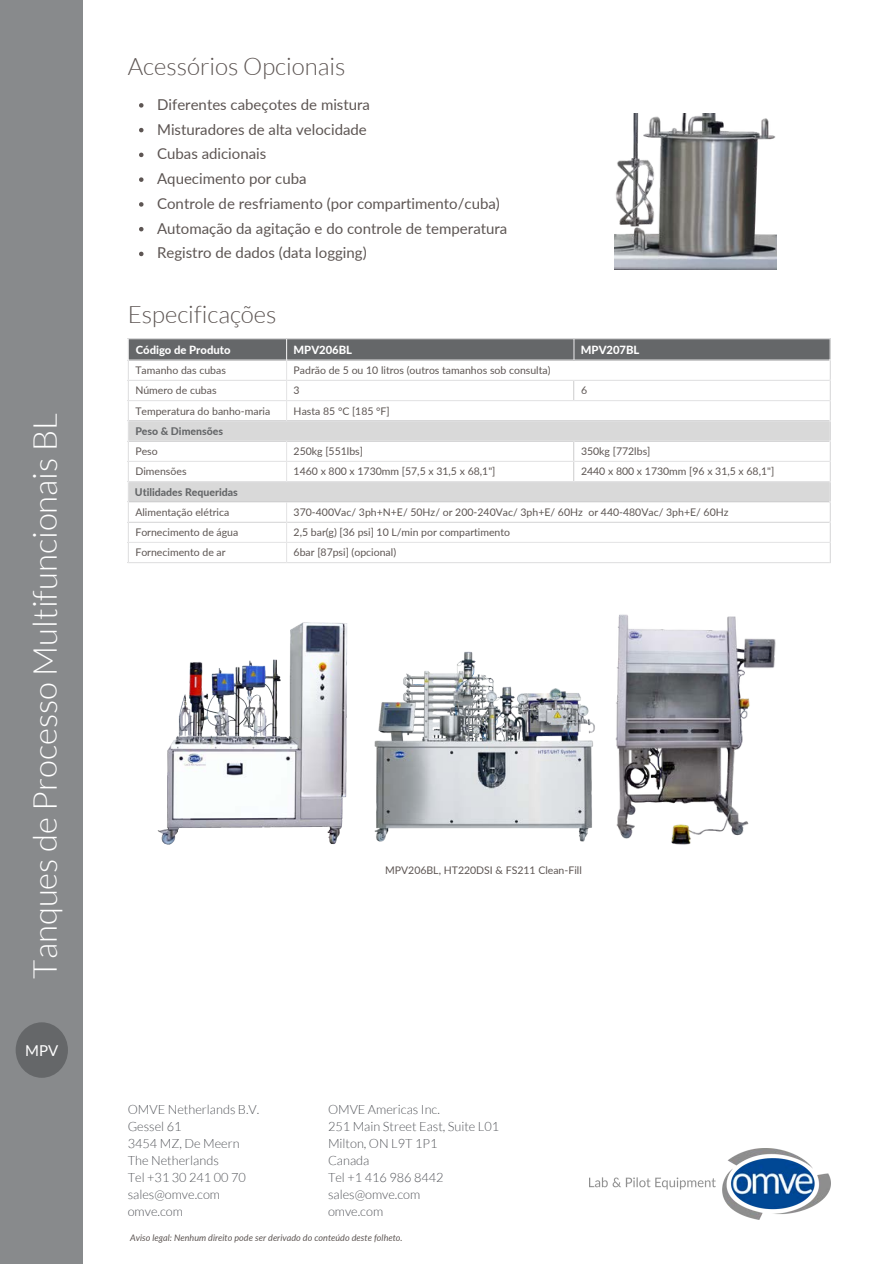
<style>
.page{position:relative;width:894px;height:1264px;background:#fff}
.page>*{position:absolute;margin:0;border:0;box-sizing:border-box;transform-origin:0 0}
.t1{font:300 33px "Lato";color:#fff}
.t2{font:300 24px "Lato";color:#5d5553}
.t3{font:15px "Lato";color:#5d5553}
.t4{font:15px "Lato";color:#fff}
.t5{font:300 12.75px/17px "Lato";color:#54565b}
.t6{font:800 11.25px "Lato";color:#fff}
.t7{font:10.5px "Lato";color:#5d5553}
.t8{font:800 10.5px "Lato";color:#656769}
.t9{font:italic 9px "Lato";color:#5d5553}
</style>
<div class="page">
<div style="left:1px;top:0;width:82px;height:1263px;background:#888a8c"></div>
<div style="left:16px;top:1022px;width:52px;height:55px;background:#656769;border-radius:50%"></div>
<img style="left:589px;top:1148px;width:241px;height:71px">
<svg style="left:129px;top:421px;width:700px;height:80px;fill:#dededf"></svg>
<hr style="left:128px;top:339px;width:1px;height:223px;background:#e7e7e8">
<hr style="left:286px;top:339px;width:1px;height:81px;background:#e7e7e8">
<hr style="left:286px;top:441px;width:1px;height:40px;background:#e7e7e8">
<hr style="left:286px;top:502px;width:1px;height:60px;background:#e7e7e8">
<div style="left:128px;top:339px;width:701px;height:20px;background:#656769"></div>
<svg style="left:573px;top:381px;width:1px;height:19px"></svg>
<hr style="left:573px;top:441px;width:1px;height:40px;background:#e7e7e8">
<hr style="left:829px;top:339px;width:1px;height:223px;background:#e7e7e8">
<hr style="left:128px;top:338px;width:702px;height:1px;background:#e7e7e8">
<hr style="left:128px;top:359px;width:702px;height:1px;background:#e7e7e8">
<hr style="left:128px;top:380px;width:702px;height:1px;background:#e7e7e8">
<hr style="left:128px;top:400px;width:702px;height:1px;background:#e7e7e8">
<hr style="left:128px;top:420px;width:702px;height:1px;background:#e7e7e8">
<hr style="left:128px;top:440px;width:702px;height:1px;background:#e7e7e8">
<hr style="left:128px;top:461px;width:702px;height:1px;background:#e7e7e8">
<hr style="left:128px;top:481px;width:702px;height:1px;background:#e7e7e8">
<hr style="left:128px;top:501px;width:702px;height:1px;background:#e7e7e8">
<hr style="left:128px;top:521px;width:702px;height:1px;background:#e7e7e8">
<hr style="left:128px;top:542px;width:702px;height:1px;background:#e7e7e8">
<hr style="left:128px;top:562px;width:702px;height:1px;background:#e7e7e8">
<svg style="left:139px;top:103px;width:4px;height:5px"></svg>
<svg style="left:139px;top:128px;width:4px;height:4px"></svg>
<svg style="left:139px;top:153px;width:4px;height:4px"></svg>
<svg style="left:139px;top:177px;width:4px;height:5px"></svg>
<svg style="left:139px;top:202px;width:4px;height:5px"></svg>
<svg style="left:139px;top:227px;width:4px;height:4px"></svg>
<svg style="left:139px;top:252px;width:4px;height:4px"></svg>
<img style="left:614px;top:113px;width:162px;height:156px">
<img style="left:374px;top:651px;width:204px;height:191px">
<img style="left:578px;top:614px;width:198px;height:231px">
<img style="left:157px;top:622px;width:190px;height:223px">
<p class="t1" style="left:24px;top:978px;width:567px;rotate:-90deg">Tanques de Processo Multifuncionais BL</p>
<h3 class="t4" style="left:25px;top:1041px;width:35px">MPV</h3>
<p class="t2" style="left:128px;top:51px;width:219px">Acessórios Opcionais</p>
<p class="t3" style="left:157px;top:95px;width:214px">Diferentes cabeçotes de mistura</p>
<p class="t3" style="left:157px;top:120px;width:211px">Misturadores de alta velocidade</p>
<p class="t3" style="left:157px;top:145px;width:111px">Cubas adicionais</p>
<p class="t3" style="left:157px;top:169px;width:151px">Aquecimento por cuba</p>
<p class="t3" style="left:157px;top:194px;width:344px">Controle de resfriamento (por compartimento/cuba)</p>
<p class="t3" style="left:157px;top:219px;width:352px">Automação da agitação e do controle de temperatura</p>
<p class="t3" style="left:157px;top:244px;width:211px">Registro de dados (data logging)</p>
<p class="t2" style="left:128px;top:299px;width:150px">Especificações</p>
<p class="t6" style="left:136px;top:342px;width:96px">Código de Produto</p>
<p class="t6" style="left:293px;top:342px;width:60px">MPV206BL</p>
<p class="t6" style="left:580px;top:342px;width:60px">MPV207BL</p>
<p class="t7" style="left:135px;top:363px;width:92px">Tamanho das cubas</p>
<p class="t7" style="left:293px;top:363px;width:258px">Padrão de 5 ou 10 litros (outros tamanhos sob consulta)</p>
<p class="t7" style="left:135px;top:384px;width:83px">Número de cubas</p>
<p class="t7" style="left:293px;top:384px;width:8px">3</p>
<p class="t7" style="left:581px;top:384px;width:8px">6</p>
<h2 class="t7" style="left:135px;top:404px;width:136px">Temperatura do banho-maria</h2>
<p class="t7" style="left:293px;top:404px;width:98px">Hasta 85 °C [185 °F]</p>
<p class="t8" style="left:135px;top:424px;width:89px">Peso &amp; Dimensões</p>
<p class="t7" style="left:135px;top:444px;width:24px">Peso</p>
<p class="t7" style="left:293px;top:444px;width:71px">250kg [551lbs]</p>
<p class="t7" style="left:581px;top:444px;width:71px">350kg [772lbs]</p>
<p class="t7" style="left:135px;top:465px;width:53px">Dimensões</p>
<p class="t7" style="left:293px;top:465px;width:203px">1460 x 800 x 1730mm [57,5 x 31,5 x 68,1"]</p>
<p class="t7" style="left:581px;top:465px;width:195px">2440 x 800 x 1730mm [96 x 31,5 x 68,1"]</p>
<p class="t8" style="left:135px;top:485px;width:104px">Utilidades Requeridas</p>
<p class="t7" style="left:135px;top:505px;width:95px">Alimentação elétrica</p>
<p class="t7" style="left:293px;top:505px;width:436px">370-400Vac/ 3ph+N+E/ 50Hz/ or 200-240Vac/ 3ph+E/ 60Hz or 440-480Vac/ 3ph+E/ 60Hz</p>
<p class="t7" style="left:135px;top:525px;width:104px">Fornecimento de água</p>
<p class="t7" style="left:293px;top:525px;width:218px">2,5 bar(g) [36 psi] 10 L/min por compartimento</p>
<p class="t7" style="left:135px;top:546px;width:92px">Fornecimento de ar</p>
<p class="t7" style="left:293px;top:546px;width:104px">6bar [87psi] (opcional)</p>
<p class="t7" style="left:385px;top:863px;width:198px">MPV206BL, HT220DSI &amp; FS211 Clean-Fill</p>
<h1 class="t5" style="left:128px;top:1100px;width:133px">OMVE Netherlands B.V.<br>Gessel 61<br>3454 MZ, De Meern<br>The Netherlands<br>Tel +31 30 241 00 70 sales@omve.com omve.com</h1>
<h2 class="t5" style="left:328px;top:1100px;width:173px">OMVE Americas Inc.<br>251 Main Street East, Suite L01<br>Milton, ON L9T 1P1<br>Canada<br>Tel +1 416 986 8442 sales@omve.com<br>omve.com</h2>
<p class="t9" style="left:130px;top:1232px;width:274px">Aviso legal: Nenhum direito pode ser derivado do conteúdo deste folheto.</p>
</div>
